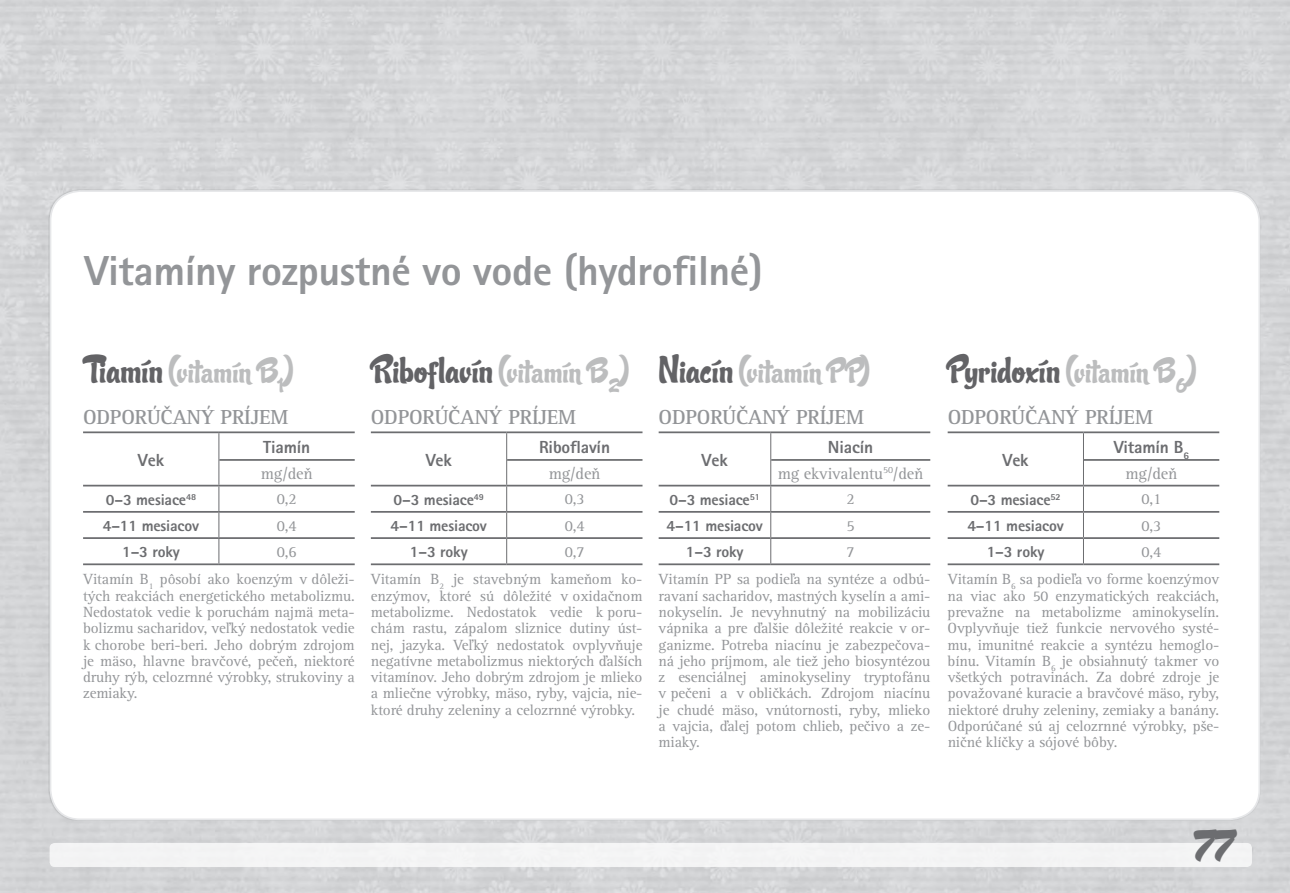
<style>
.page{position:relative;width:1290px;height:893px;background:#fff}
.page>*{position:absolute;margin:0;border:0;box-sizing:border-box;transform-origin:0 0}
.t1{font:42px "Rotis Sans Serif Extra Bold CE";letter-spacing:-.01em;color:#939598}
.t2{font:36.75px "Candy Script";color:#6c6d70}
.t3{font:31.5px "Candy Script";letter-spacing:.015em;color:#636366}
.t4{font:28px "Candy Script";letter-spacing:.01em;color:#bcbdbe}
.t5{font:700 21px "Rotis Serif CE";letter-spacing:-.01em;color:#939598}
.nadpisy_tabulka{font:17.5px "Rotis Sans Serif Extra Bold CE";letter-spacing:-.01em;color:#6c6d70}
.t6{font:16.62px "Rotis Serif CE";letter-spacing:-.01em;color:#939598}
.nadpisy_tabulka-2{font:15.75px "Rotis Sans Serif Extra Bold CE";letter-spacing:-.01em;color:#6c6d70}
.text_tabulka_zakladn{font:15.75px "Rotis Serif CE";color:#939598}
.vitaminy{font:15.22px/16.3px "Rotis Serif CE";letter-spacing:-.01em;color:#939598;text-align:justify}
.s1{font-size:31.5px;color:#636366}
.s2{font-size:28px;color:#bcbdbe}
</style>
<div class="page">
<div style="left:50px;top:843px;width:1202px;height:24px;background:#f4f4f5;border-radius:5px"></div>
<hr style="left:83px;top:431px;width:136px;height:2px;background:#6c6d70">
<hr style="left:219px;top:431px;width:136px;height:2px;background:#6c6d70">
<hr style="left:219px;top:459px;width:136px;height:2px;background:#6c6d70">
<hr style="left:83px;top:485px;width:136px;height:1px;background:#6c6d70">
<hr style="left:219px;top:485px;width:136px;height:1px;background:#6c6d70">
<hr style="left:83px;top:511px;width:136px;height:2px;background:#6c6d70">
<hr style="left:219px;top:511px;width:136px;height:2px;background:#6c6d70">
<hr style="left:83px;top:537px;width:136px;height:2px;background:#6c6d70">
<hr style="left:83px;top:563px;width:136px;height:2px;background:#6c6d70">
<svg style="left:218px;top:433px;width:1px;height:130px"></svg>
<hr style="left:219px;top:537px;width:136px;height:2px;background:#6c6d70">
<hr style="left:219px;top:563px;width:136px;height:2px;background:#6c6d70">
<hr style="left:371px;top:431px;width:136px;height:2px;background:#6c6d70">
<hr style="left:507px;top:431px;width:135px;height:2px;background:#6c6d70">
<hr style="left:507px;top:459px;width:135px;height:2px;background:#6c6d70">
<hr style="left:371px;top:485px;width:136px;height:1px;background:#6c6d70">
<hr style="left:507px;top:485px;width:135px;height:1px;background:#6c6d70">
<hr style="left:371px;top:511px;width:136px;height:2px;background:#6c6d70">
<hr style="left:507px;top:511px;width:135px;height:2px;background:#6c6d70">
<hr style="left:371px;top:537px;width:136px;height:2px;background:#6c6d70">
<hr style="left:371px;top:563px;width:136px;height:2px;background:#6c6d70">
<svg style="left:506px;top:433px;width:1px;height:130px"></svg>
<hr style="left:507px;top:537px;width:135px;height:2px;background:#6c6d70">
<hr style="left:507px;top:563px;width:135px;height:2px;background:#6c6d70">
<hr style="left:659px;top:431px;width:112px;height:2px;background:#6c6d70">
<hr style="left:771px;top:431px;width:159px;height:2px;background:#6c6d70">
<hr style="left:771px;top:459px;width:159px;height:2px;background:#6c6d70">
<hr style="left:659px;top:485px;width:112px;height:1px;background:#6c6d70">
<hr style="left:771px;top:485px;width:159px;height:1px;background:#6c6d70">
<hr style="left:659px;top:511px;width:112px;height:2px;background:#6c6d70">
<hr style="left:771px;top:511px;width:159px;height:2px;background:#6c6d70">
<hr style="left:659px;top:537px;width:112px;height:2px;background:#6c6d70">
<hr style="left:659px;top:563px;width:112px;height:2px;background:#6c6d70">
<svg style="left:770px;top:433px;width:1px;height:130px"></svg>
<hr style="left:771px;top:537px;width:159px;height:2px;background:#6c6d70">
<hr style="left:771px;top:563px;width:159px;height:2px;background:#6c6d70">
<hr style="left:947px;top:431px;width:136px;height:2px;background:#6c6d70">
<hr style="left:1083px;top:431px;width:136px;height:2px;background:#6c6d70">
<hr style="left:1084px;top:459px;width:135px;height:2px;background:#6c6d70">
<hr style="left:947px;top:485px;width:136px;height:1px;background:#6c6d70">
<hr style="left:1083px;top:485px;width:136px;height:1px;background:#6c6d70">
<hr style="left:947px;top:511px;width:136px;height:2px;background:#6c6d70">
<hr style="left:1083px;top:511px;width:136px;height:2px;background:#6c6d70">
<hr style="left:947px;top:537px;width:136px;height:2px;background:#6c6d70">
<hr style="left:947px;top:563px;width:136px;height:2px;background:#6c6d70">
<svg style="left:1083px;top:433px;width:1px;height:130px"></svg>
<hr style="left:1083px;top:537px;width:136px;height:2px;background:#6c6d70">
<hr style="left:1083px;top:563px;width:136px;height:2px;background:#6c6d70">
<p class="t1" style="left:84px;top:245px;width:680px">Vitamíny rozpustné vo vode (hydrofilné)</p>
<p class="t4" style="left:83px;top:356px;width:213px"><span class="s1">Tiamín</span> (vitamín B<sub>1</sub>)</p>
<p class="t3" style="left:371px;top:353px;width:261px">Riboflavín <span class="s2">(vitamín B</span><sub>2</sub><span class="s2">)</span></p>
<p class="t4" style="left:659px;top:356px;width:213px"><span class="s1">Niacín</span> (vitamín P P)</p>
<p class="t5" style="left:83px;top:406px;width:207px">ODPORÚČANÝ PRÍJEM</p>
<p class="nadpisy_tabulka" style="left:138px;top:449px;width:28px">Vek</p>
<p class="t5" style="left:371px;top:406px;width:207px">ODPORÚČANÝ PRÍJEM</p>
<p class="nadpisy_tabulka" style="left:426px;top:449px;width:28px">Vek</p>
<p class="t5" style="left:659px;top:406px;width:207px">ODPORÚČANÝ PRÍJEM</p>
<p class="nadpisy_tabulka" style="left:701px;top:449px;width:28px">Vek</p>
<p class="nadpisy_tabulka" style="left:539px;top:436px;width:72px">Riboflavín</p>
<p class="t6" style="left:549px;top:464px;width:53px">mg/deň</p>
<p class="nadpisy_tabulka" style="left:263px;top:436px;width:49px">Tiamín</p>
<p class="t6" style="left:261px;top:464px;width:53px">mg/deň</p>
<p class="nadpisy_tabulka" style="left:828px;top:436px;width:47px">Niacín</p>
<p class="t6" style="left:778px;top:464px;width:147px">mg ekvivalentu<sup>50</sup>/deň</p>
<p class="t4" style="left:947px;top:356px;width:251px"><span class="s1">Pyridoxín</span> (vitamín B<sub>6</sub>)</p>
<p class="t5" style="left:947px;top:406px;width:207px">ODPORÚČANÝ PRÍJEM</p>
<p class="nadpisy_tabulka" style="left:1002px;top:449px;width:28px">Vek</p>
<p class="nadpisy_tabulka" style="left:1114px;top:436px;width:77px">Vitamín B<sub>6</sub></p>
<p class="t6" style="left:1125px;top:464px;width:53px">mg/deň</p>
<p class="nadpisy_tabulka-2" style="left:106px;top:490px;width:92px">0–3 mesiace<sup>48</sup></p>
<p class="text_tabulka_zakladn" style="left:277px;top:490px;width:21px">0,2</p>
<p class="nadpisy_tabulka-2" style="left:103px;top:516px;width:98px">4–11 mesiacov</p>
<p class="text_tabulka_zakladn" style="left:277px;top:517px;width:21px">0,4</p>
<p class="nadpisy_tabulka-2" style="left:122px;top:542px;width:59px">1–3 roky</p>
<p class="text_tabulka_zakladn" style="left:277px;top:543px;width:21px">0,6</p>
<p class="vitaminy" style="left:83px;top:572px;width:273px">Vitamín B<sub>1</sub> pôsobí ako koenzým v dôleži&shy;tých reakciách energetického metabolizmu.<br>Nedostatok vedie k poruchám najmä meta&shy;bolizmu sacharidov, veľký nedostatok vedie k chorobe beri-beri. Jeho dobrým zdrojom je mäso, hlavne bravčové, pečeň, niektoré druhy rýb, celozrnné výrobky, strukoviny a zemiaky.</p>
<p class="nadpisy_tabulka-2" style="left:394px;top:490px;width:92px">0–3 mesiace<sup>49</sup></p>
<p class="text_tabulka_zakladn" style="left:565px;top:490px;width:21px">0,3</p>
<p class="nadpisy_tabulka-2" style="left:391px;top:516px;width:98px">4–11 mesiacov</p>
<p class="text_tabulka_zakladn" style="left:565px;top:517px;width:21px">0,4</p>
<p class="nadpisy_tabulka-2" style="left:410px;top:542px;width:59px">1–3 roky</p>
<p class="text_tabulka_zakladn" style="left:565px;top:543px;width:21px">0,7</p>
<p class="vitaminy" style="left:371px;top:572px;width:273px">Vitamín B<sub>2</sub> je stavebným kameňom ko&shy;enzýmov, ktoré sú dôležité v oxidačnom metabolizme. Nedostatok vedie k poru&shy;chám rastu, zápalom sliznice dutiny úst&shy;nej, jazyka. Veľký nedostatok ovplyvňuje negatívne metabolizmus niektorých ďalších vitamínov. Jeho dobrým zdrojom je mlieko a mliečne výrobky, mäso, ryby, vajcia, nie&shy;ktoré druhy zeleniny a celozrnné výrobky.</p>
<p class="nadpisy_tabulka-2" style="left:669px;top:490px;width:92px">0–3 mesiace<sup>51</sup></p>
<p class="text_tabulka_zakladn" style="left:846px;top:490px;width:10px">2</p>
<p class="nadpisy_tabulka-2" style="left:666px;top:516px;width:98px">4–11 mesiacov</p>
<p class="text_tabulka_zakladn" style="left:846px;top:517px;width:10px">5</p>
<p class="nadpisy_tabulka-2" style="left:686px;top:542px;width:59px">1–3 roky</p>
<p class="text_tabulka_zakladn" style="left:846px;top:543px;width:10px">7</p>
<p class="vitaminy" style="left:659px;top:572px;width:273px">Vitamín PP sa podieľa na syntéze a odbú&shy;ravaní sacharidov, mastných kyselín a ami&shy;nokyselín. Je nevyhnutný na mobilizáciu vápnika a pre ďalšie dôležité reakcie v or&shy;ganizme. Potreba niacínu je zabezpečova&shy;ná jeho príjmom, ale tiež jeho biosyntézou z esenciálnej aminokyseliny tryptofánu v pečeni a v obličkách. Zdrojom niacínu je chudé mäso, vnútornosti, ryby, mlieko a vajcia, ďalej potom chlieb, pečivo a ze&shy;miaky.</p>
<p class="nadpisy_tabulka-2" style="left:970px;top:490px;width:92px">0–3 mesiace<sup>52</sup></p>
<p class="text_tabulka_zakladn" style="left:1141px;top:490px;width:21px">0,1</p>
<p class="nadpisy_tabulka-2" style="left:967px;top:516px;width:98px">4–11 mesiacov</p>
<p class="text_tabulka_zakladn" style="left:1141px;top:517px;width:21px">0,3</p>
<p class="nadpisy_tabulka-2" style="left:986px;top:542px;width:59px">1–3 roky</p>
<p class="text_tabulka_zakladn" style="left:1141px;top:543px;width:21px">0,4</p>
<p class="vitaminy" style="left:947px;top:572px;width:273px">Vitamín B<sub>6</sub> sa podieľa vo forme koenzýmov na viac ako 50 enzymatických reakciách, prevažne na metabolizme aminokyselín.<br>Ovplyvňuje tiež funkcie nervového systé&shy;mu, imunitné reakcie a syntézu hemoglo&shy;bínu. Vitamín B<sub>6</sub> je obsiahnutý takmer vo všetkých potravinách. Za dobré zdroje je považované kuracie a bravčové mäso, ryby, niektoré druhy zeleniny, zemiaky a banány.<br>Odporúčané sú aj celozrnné výrobky, pše&shy;ničné klíčky a sójové bôby.</p>
<h2 class="t2" style="left:1194px;top:826px;width:41px">77</h2>
</div>
